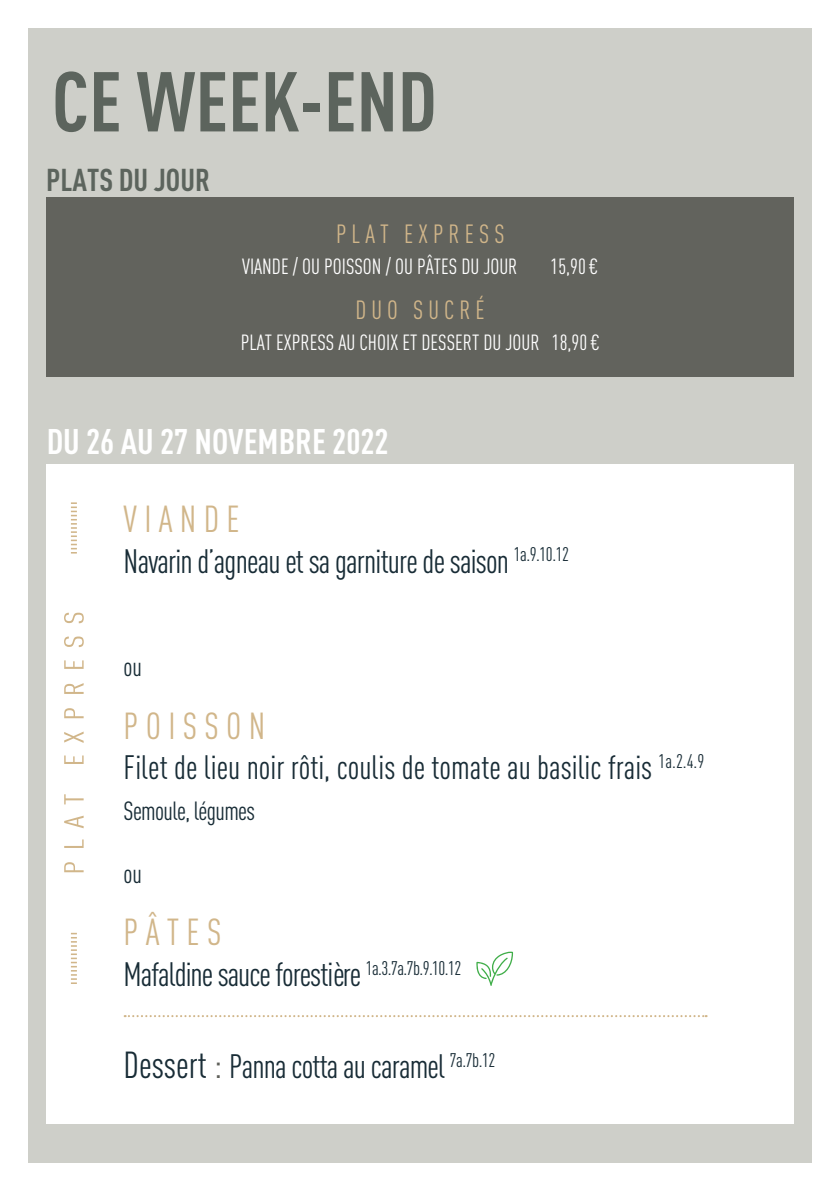
<style>
.page{position:relative;width:840px;height:1191px;background:#fff}
.page>*{position:absolute;margin:0;border:0;box-sizing:border-box;transform-origin:0 0}
.t1{font:700 83.2px "DIN Cond";color:#5c645d}
.t2{font:37px "DIN Cond";letter-spacing:.2em;color:#d1b68a}
.t3{font:700 35.2px "DIN Cond";color:#fff}
.t4{font:33.4px "DIN Cond";letter-spacing:-.025em;color:#182c36}
.t5{font:33.4px "DIN Cond";color:#182c36}
.t6{font:700 31.2px "DIN Cond";color:#5c645d}
.t7{font:26px "DIN Cond";letter-spacing:.2em;color:#d1b68a}
.t8{font:26px "DIN Cond";letter-spacing:-.025em;color:#182c36}
.t9{font:21.6px "DIN Cond";color:#fff}
.s1{font-size:37px}
.s2{font-size:37px;color:#5f605a}
</style>
<div class="page">
<div style="left:28px;top:28px;width:783px;height:1134px;background:#cecfc9"></div>
<div style="left:47px;top:197px;width:746px;height:180px;background:#62635d"></div>
<div style="left:46px;top:464px;width:747px;height:659px;background:#fff"></div>
<svg style="left:64px;top:612px;width:20px;height:260px"></svg>
<svg style="left:71px;top:932px;width:6px;height:52px"></svg>
<svg style="left:71px;top:502px;width:6px;height:51px"></svg>
<svg style="left:476px;top:951px;width:36px;height:35px"></svg>
<svg style="left:125px;top:1015px;width:581px;height:2px"></svg>
<h1 class="t1" style="left:52px;top:51px;width:386px">CE WEEK-END</h1>
<p class="t6" style="left:46px;top:161px;width:165px">PLATS DU JOUR</p>
<p class="t7" style="left:336px;top:219px;width:170px">PLAT EXPRESS</p>
<p class="t9" style="left:242px;top:254px;width:276px">VIANDE / OU POISSON / OU PÂTES DU JOUR</p>
<p class="t9" style="left:550px;top:254px;width:49px">15,90 €</p>
<p class="t7" style="left:355px;top:295px;width:131px">DUO SUCRÉ</p>
<p class="t9" style="left:240px;top:330px;width:360px">PLAT EXPRESS AU CHOIX ET DESSERT DU JOUR 18,90 €</p>
<p class="t3" style="left:47px;top:420px;width:343px">DU 26 AU 27 NOVEMBRE 2022</p>
<p class="t2" style="left:123px;top:497px;width:117px">VIANDE</p>
<p class="t4" style="left:123px;top:541px;width:446px">Navarin d’agneau et sa garniture de saison <sup>1a.9.10.12</sup></p>
<p class="t8" style="left:123px;top:651px;width:20px">ou</p>
<p class="t2" style="left:123px;top:704px;width:143px">POISSON</p>
<p class="t5" style="left:123px;top:748px;width:582px">Filet de lieu noir rôti, coulis de tomate au basilic frais <sup>1a.2.4.9</sup></p>
<p class="t8" style="left:123px;top:796px;width:133px">Semoule, légumes</p>
<p class="t8" style="left:123px;top:858px;width:20px">ou</p>
<p class="t2" style="left:123px;top:910px;width:99px">PÂTES</p>
<p class="t4" style="left:123px;top:955px;width:339px">Mafaldine sauce forestière <sup>1a.3.7a.7b.9.10.12</sup></p>
<p class="t4" style="left:123px;top:1046px;width:373px"><span class="s1">Dessert</span> <span class="s2">:</span> Panna cotta au caramel <sup>7a.7b.12</sup></p>
</div>
